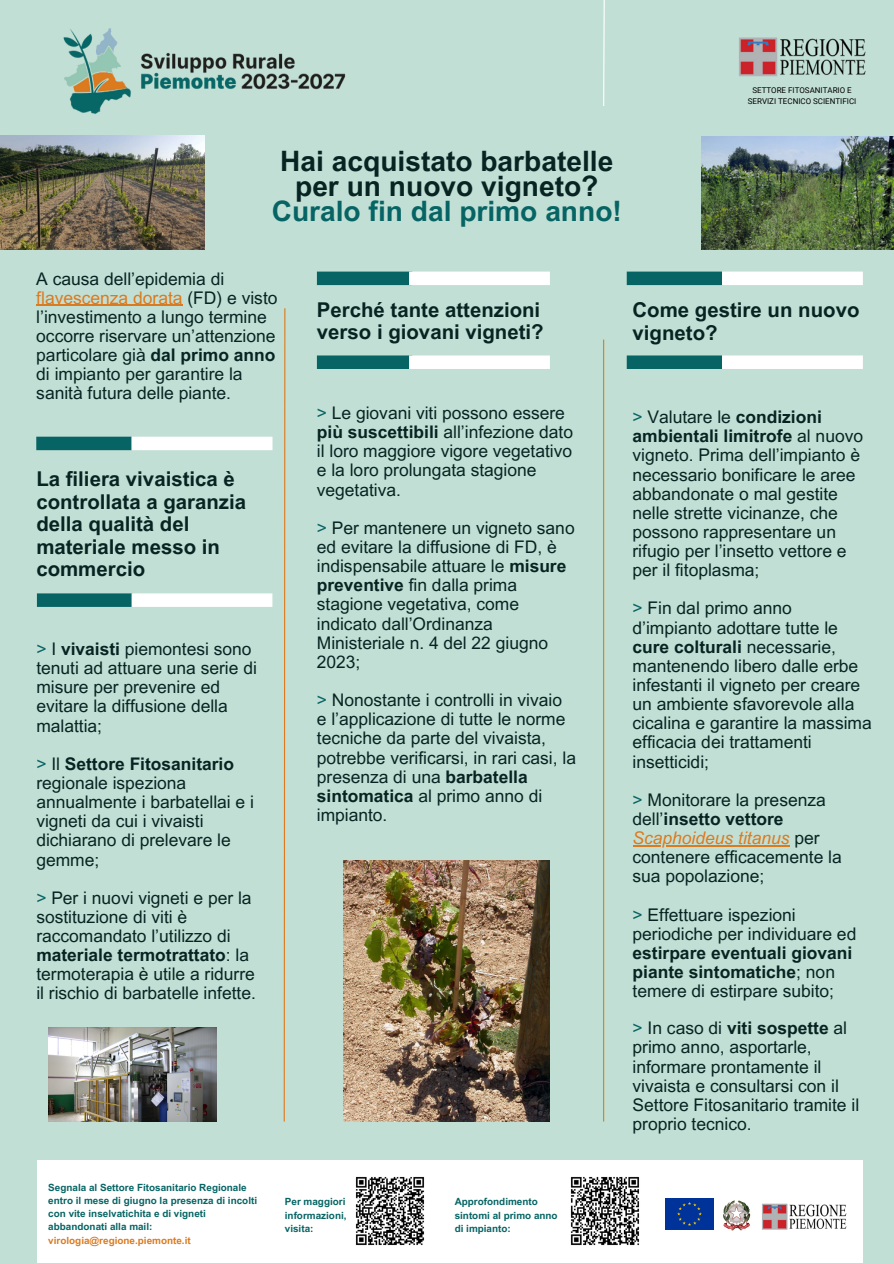
<style>
.page{position:relative;width:894px;height:1264px;background:#fff}
.page>*{position:absolute;margin:0;border:0;box-sizing:border-box;transform-origin:0 0}
.t1{font:700 28.05px/25.3px "Arial MT Pro";color:#072422;text-align:center}
.t2{font:700 20.4px/22.5px "Arial MT Pro";color:#072422}
.t3{font:17.4px/19.2px "Arial MT Pro";color:#072422}
.t4{font:700 17.4px "Arial MT Pro";color:#072422}
.t5{font:700 9.9px/13.2px "Arial MT Pro";color:#076464}
.t6{font:7.95px/11.1px "Roboto";color:#000;text-align:center}
.s1{color:#076464}
.s2{color:#dd7a1d}
.s3{font-weight:700}
.s4{font-style:italic;color:#dd7a1d}
.s5{font-weight:400;color:#076464}
.s6{font-weight:400}
</style>
<div class="page">
<div style="left:0;top:0;width:893px;height:1263px;background:#c2dfd5"></div>
<svg style="left:283px;top:308px;width:3px;height:814px"></svg>
<hr style="left:603px;top:339px;width:1px;height:782px;background:#dd7a1d">
<div style="left:36px;top:436px;width:95px;height:14px;background:#076464"></div>
<div style="left:132px;top:436px;width:140px;height:14px;background:#fff"></div>
<img style="left:63px;top:28px;width:283px;height:86px">
<img style="left:739px;top:37px;width:127px;height:40px">
<div style="left:37px;top:593px;width:95px;height:14px;background:#076464"></div>
<div style="left:131px;top:593px;width:141px;height:14px;background:#fff"></div>
<div style="left:317px;top:271px;width:95px;height:14px;background:#076464"></div>
<div style="left:409px;top:271px;width:140px;height:14px;background:#fff"></div>
<div style="left:317px;top:355px;width:95px;height:14px;background:#076464"></div>
<div style="left:409px;top:355px;width:140px;height:14px;background:#fff"></div>
<img style="left:343px;top:860px;width:206px;height:261px">
<img style="left:0;top:135px;width:205px;height:115px">
<img style="left:48px;top:1027px;width:168px;height:94px">
<hr style="left:632px;top:845px;width:157px;height:1px;background:#dd7a1d">
<div style="left:626px;top:271px;width:95px;height:14px;background:#076464"></div>
<div style="left:721px;top:271px;width:141px;height:14px;background:#fff"></div>
<div style="left:626px;top:355px;width:95px;height:14px;background:#076464"></div>
<div style="left:721px;top:355px;width:141px;height:14px;background:#fff"></div>
<svg style="left:603px;top:0;width:2px;height:106px"></svg>
<img style="left:701px;top:136px;width:192px;height:113px">
<div style="left:37px;top:1160px;width:825px;height:103px;background:#fff"></div>
<img style="left:762px;top:1203px;width:85px;height:27px">
<img style="left:723px;top:1200px;width:28px;height:31px">
<img style="left:665px;top:1198px;width:48px;height:31px">
<img style="left:570px;top:1176px;width:70px;height:70px">
<img style="left:355px;top:1176px;width:70px;height:70px">
<hr style="left:36px;top:305px;width:146px;height:1px;background:#dd7a1d">
<p class="t6" style="left:747px;top:84px;width:110px">SETTORE FITOSANITARIO E<br>SERVIZI TECNICO SCIENTIFICI</p>
<p class="t1" style="left:271px;top:152px;width:351px">Hai acquistato barbatelle per un nuovo vigneto?<br><span class="s1">Curalo fin dal primo anno!</span></p>
<h4 class="t3" style="left:36px;top:271px;width:243px">A causa dell’epidemia di <span class="s2">flavescenza dorata</span> (FD) e visto l’investimento a lungo termine occorre riservare un’attenzione particolare già <span class="s3">dal primo anno </span>di impianto per garantire la sanità futura delle piante.</h4>
<p class="t2" style="left:36px;top:470px;width:211px">La filiera vivaistica è controllata a garanzia della qualità del materiale messo in commercio</p>
<p class="t3" style="left:36px;top:641px;width:222px"><span class="s1">&gt;</span> I <span class="s3">vivaisti</span> piemontesi sono tenuti ad attuare una serie di misure per prevenire ed evitare la diffusione della malattia;</p>
<p class="t3" style="left:36px;top:756px;width:219px"><span class="s1">&gt;</span> Il <span class="s3">Settore Fitosanitario </span>regionale ispeziona annualmente i barbatellai e i vigneti da cui i vivaisti dichiarano di prelevare le gemme;</p>
<h1 class="t3" style="left:36px;top:890px;width:221px"><span class="s1">&gt;</span> Per i nuovi vigneti e per la sostituzione di viti è raccomandato l’utilizzo di <span class="s3">materiale termotrattato</span>: la termoterapia è utile a ridurre il rischio di barbatelle infette.</h1>
<h3 class="t2" style="left:317px;top:301px;width:228px">Perché tante attenzioni verso i giovani vigneti?</h3>
<h2 class="t3" style="left:317px;top:405px;width:258px"><span class="s1">&gt;</span> Le giovani viti possono essere <span class="s3">più suscettibili</span> all’infezione dato il loro maggiore vigore vegetativo e la loro prolungata stagione vegetativa.</h2>
<h3 class="t3" style="left:317px;top:520px;width:259px"><span class="s1">&gt;</span> Per mantenere un vigneto sano ed evitare la diffusione di FD, è indispensabile attuare le <span class="s3">misure preventive</span> fin dalla prima stagione vegetativa, come indicato dall’Ordinanza<br>Ministeriale n. 4 del 22 giugno<br>2023;</h3>
<h3 class="t3" style="left:317px;top:692px;width:260px"><span class="s1">&gt;</span> Nonostante i controlli in vivaio e l’applicazione di tutte le norme tecniche da parte del vivaista, potrebbe verificarsi, in rari casi, la presenza di una <span class="s3">barbatella sintomatica</span> al primo anno di impianto.</h3>
<h3 class="t2" style="left:632px;top:301px;width:228px">Come gestire un nuovo vigneto?</h3>
<h3 class="t3" style="left:632px;top:409px;width:232px"><span class="s1">&gt;</span> Valutare le <span class="s3">condizioni ambientali limitrofe</span> al nuovo vigneto. Prima dell’impianto è necessario bonificare le aree abbandonate o mal gestite nelle strette vicinanze, che possono rappresentare un rifugio per l’insetto vettore e per il fitoplasma;</h3>
<h3 class="t3" style="left:632px;top:601px;width:241px"><span class="s1">&gt;</span> Fin dal primo anno d’impianto adottare tutte le <span class="s3">cure colturali</span> necessarie, mantenendo libero dalle erbe infestanti il vigneto per creare un ambiente sfavorevole alla cicalina e garantire la massima efficacia dei trattamenti insetticidi;</h3>
<p class="t3" style="left:632px;top:792px;width:195px"><span class="s1">&gt;</span> Monitorare la presenza dell’<span class="s3">insetto vettore</span></p>
<h2 class="t3" style="left:632px;top:830px;width:211px"><span class="s4">Scaphoideus titanus</span> per contenere efficacemente la sua popolazione;</h2>
<h2 class="t3" style="left:632px;top:907px;width:225px"><span class="s1">&gt;</span> Effettuare ispezioni periodiche per individuare ed <span class="s3">estirpare eventuali giovani</span></h2>
<h3 class="t3" style="left:632px;top:964px;width:204px"><span class="s3">piante sintomatiche</span>; non temere di estirpare subito;</h3>
<h3 class="t4" style="left:632px;top:1021px;width:216px"><span class="s5">&gt;</span> <span class="s6">In caso di</span> viti sospette <span class="s6">al</span></h3>
<h3 class="t3" style="left:632px;top:1039px;width:228px">primo anno, asportarle, informare prontamente il vivaista e consultarsi con il<br>Settore Fitosanitario tramite il proprio tecnico.</h3>
<p class="t5" style="left:48px;top:1181px;width:210px">Segnala al Settore Fitosanitario Regionale entro il mese di giugno la presenza di incolti con vite inselvatichita e di vigneti abbandonati alla mail: <span class="s2">virologia@regione.piemonte.it</span></p>
<p class="t5" style="left:285px;top:1196px;width:63px;text-align:justify">Per maggiori informazioni, visita:</p>
<p class="t5" style="left:454px;top:1196px;width:104px">Approfondimento sintomi al primo anno di impianto:</p>
</div>
